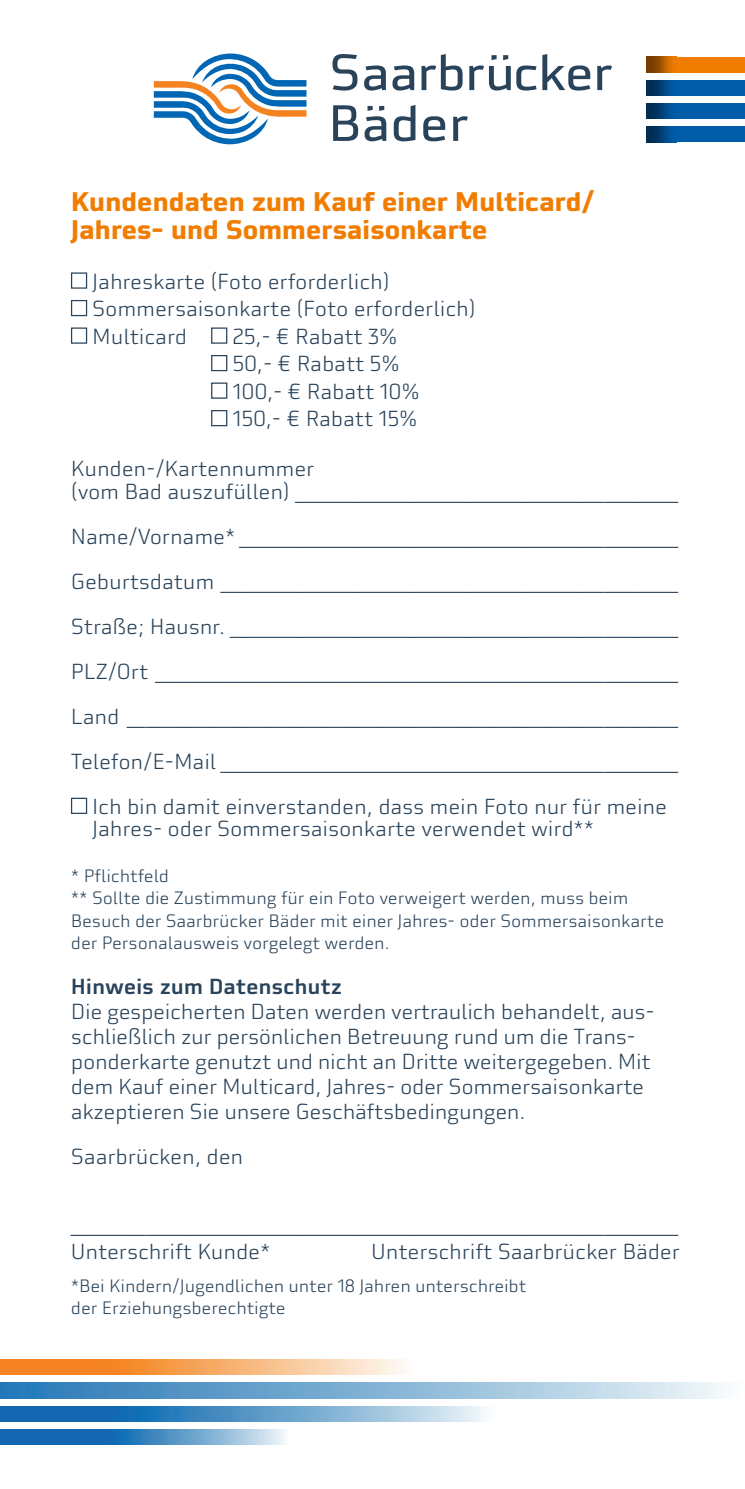
<style>
.page{position:relative;width:745px;height:1489px;background:#fff}
.page>*{position:absolute;margin:0;border:0;box-sizing:border-box;transform-origin:0 0}
.Headline{font:700 26.25px "Utility Pro";letter-spacing:-.02em;color:#f07d00}
.t1{font:300 21.25px/25px "Utility Pro";letter-spacing:-.01em;color:#29435a}
.t2{font:500 21.25px "Utility Pro";letter-spacing:-.01em;color:#29435a}
.t3{font:300 17.5px/22.5px "Utility Pro";letter-spacing:-.01em;color:#29435a}
</style>
<div class="page">
<div style="left:602px;top:127px;width:142px;height:15px;background:#005ca8"></div>
<div style="left:602px;top:104px;width:142px;height:15px;background:#005ca8"></div>
<div style="left:602px;top:80px;width:142px;height:15px;background:#005ca8"></div>
<div style="left:602px;top:57px;width:142px;height:15px;background:#f07d00"></div>
<img style="left:645px;top:127px;width:26px;height:15px">
<img style="left:645px;top:104px;width:26px;height:15px">
<img style="left:645px;top:80px;width:26px;height:15px">
<img style="left:645px;top:57px;width:27px;height:15px">
<div style="left:113px;top:0;width:532px;height:206px;background:#fff"></div>
<svg style="left:154px;top:53px;width:152px;height:91px"></svg>
<svg style="left:333px;top:105px;width:25px;height:36px"></svg>
<svg style="left:364px;top:106px;width:22px;height:35px"></svg>
<svg style="left:393px;top:105px;width:22px;height:36px"></svg>
<svg style="left:423px;top:116px;width:22px;height:25px"></svg>
<svg style="left:453px;top:116px;width:14px;height:25px"></svg>
<svg style="left:332px;top:54px;width:25px;height:37px"></svg>
<svg style="left:364px;top:65px;width:21px;height:26px"></svg>
<svg style="left:392px;top:65px;width:22px;height:26px"></svg>
<svg style="left:421px;top:54px;width:41px;height:37px"></svg>
<svg style="left:469px;top:55px;width:41px;height:36px"></svg>
<svg style="left:516px;top:65px;width:20px;height:26px"></svg>
<svg style="left:542px;top:54px;width:48px;height:37px"></svg>
<svg style="left:597px;top:65px;width:14px;height:25px"></svg>
<svg style="left:0;top:1429px;width:285px;height:15px;background:#4f8fc4"></svg>
<svg style="left:0;top:1406px;width:486px;height:15px;background:#5e9ac9"></svg>
<svg style="left:0;top:1382px;width:725px;height:15px;background:#83b3d5"></svg>
<svg style="left:0;top:1359px;width:405px;height:15px;background:#f7ac6a"></svg>
<div style="left:71px;top:272px;width:16px;height:17px;background:#fff;border:1px solid #29435a"></div>
<div style="left:71px;top:300px;width:16px;height:16px;background:#fff;border:1px solid #29435a"></div>
<div style="left:71px;top:327px;width:16px;height:17px;background:#fff;border:1px solid #29435a"></div>
<div style="left:211px;top:327px;width:16px;height:17px;background:#fff;border:1px solid #29435a"></div>
<div style="left:211px;top:355px;width:16px;height:16px;background:#fff;border:1px solid #29435a"></div>
<div style="left:211px;top:382px;width:16px;height:17px;background:#fff;border:1px solid #29435a"></div>
<div style="left:211px;top:410px;width:16px;height:16px;background:#fff;border:1px solid #29435a"></div>
<div style="left:71px;top:797px;width:16px;height:17px;background:#fff;border:1px solid #29435a"></div>
<p class="Headline" style="left:71px;top:185px;width:525px">Kundendaten zum Kauf einer Multicard/</p>
<p class="Headline" style="left:71px;top:212px;width:418px">Jahres- und Sommersaisonkarte</p>
<p class="t1" style="left:92px;top:269px;width:299px">Jahreskarte (Foto erforderlich)</p>
<p class="t1" style="left:92px;top:296px;width:385px">Sommersaisonkarte (Foto erforderlich)</p>
<p class="t1" style="left:92px;top:324px;width:96px">Multicard</p>
<p class="t1" style="left:232px;top:324px;width:166px">25,- € Rabatt 3%</p>
<p class="t1" style="left:232px;top:351px;width:169px">50,- € Rabatt 5%</p>
<p class="t1" style="left:232px;top:379px;width:189px">100,- € Rabatt 10%</p>
<p class="t1" style="left:232px;top:406px;width:186px">150,- € Rabatt 15%</p>
<p class="t1" style="left:71px;top:456px;width:245px">Kunden-/Kartennummer</p>
<p class="t1" style="left:71px;top:479px;width:608px">(vom Bad auszufüllen) _________________________________________</p>
<p class="t1" style="left:71px;top:524px;width:608px">Name/Vorname* _______________________________________________</p>
<p class="t1" style="left:71px;top:569px;width:608px">Geburtsdatum _________________________________________________</p>
<p class="t1" style="left:71px;top:614px;width:608px">Straße; Hausnr. ________________________________________________</p>
<p class="t1" style="left:71px;top:659px;width:608px">PLZ/Ort ________________________________________________________</p>
<p class="t1" style="left:71px;top:704px;width:608px">Land ___________________________________________________________</p>
<p class="t1" style="left:71px;top:749px;width:608px">Telefon/E-Mail _________________________________________________</p>
<p class="t1" style="left:92px;top:794px;width:576px">Ich bin damit einverstanden, dass mein Foto nur für meine</p>
<p class="t1" style="left:92px;top:816px;width:503px">Jahres- oder Sommersaisonkarte verwendet wird**</p>
<p class="t3" style="left:71px;top:864px;width:99px">* Pflichtfeld</p>
<p class="t3" style="left:71px;top:886px;width:558px">** Sollte die Zustimmung für ein Foto verweigert werden, muss beim</p>
<p class="t3" style="left:71px;top:909px;width:594px">Besuch der Saarbrücker Bäder mit einer Jahres- oder Sommersaisonkarte der Personalausweis vorgelegt werden.</p>
<p class="t2" style="left:71px;top:973px;width:273px">Hinweis zum Datenschutz</p>
<p class="t1" style="left:71px;top:999px;width:585px">Die gespeicherten Daten werden vertraulich behandelt, aus&shy;schließlich zur persönlichen Betreuung rund um die Trans&shy;ponderkarte genutzt und nicht an Dritte weitergegeben. Mit dem Kauf einer Multicard, Jahres- oder Sommersaisonkarte akzeptieren Sie unsere Geschäftsbedingungen.</p>
<p class="t1" style="left:71px;top:1144px;width:174px">Saarbrücken, den</p>
<p class="t1" style="left:71px;top:1210px;width:608px;line-height:27.5px">_________________________________________________________________<br>Unterschrift Kunde*</p>
<p class="t1" style="left:371px;top:1239px;width:310px">Unterschrift Saarbrücker Bäder</p>
<p class="t3" style="left:71px;top:1274px;width:456px">*Bei Kindern/Jugendlichen unter 18 Jahren unterschreibt</p>
<p class="t3" style="left:71px;top:1296px;width:216px">der Erziehungsberechtigte</p>
</div>
